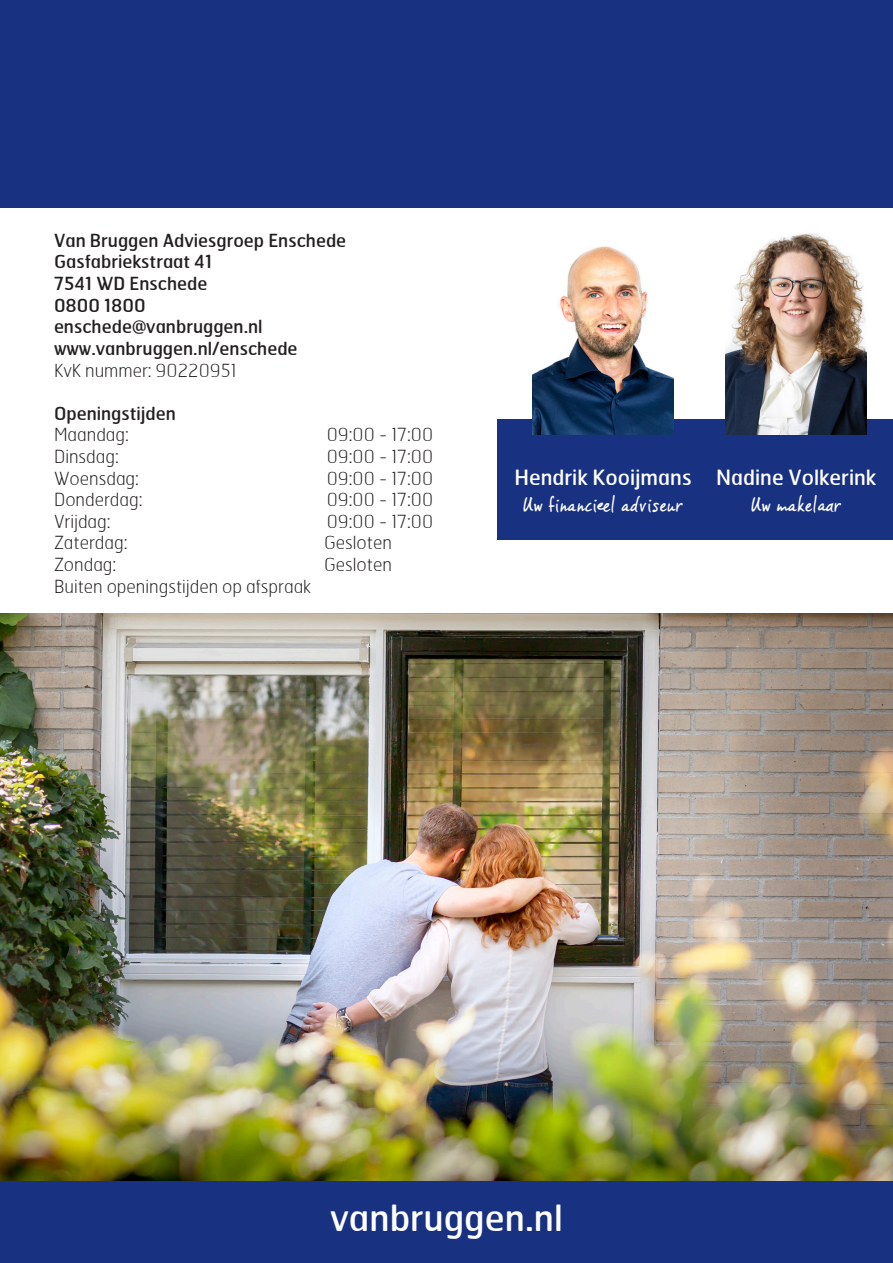
<style>
.page{position:relative;width:893px;height:1263px;background:#fff}
.page>*{position:absolute;margin:0;border:0;box-sizing:border-box;transform-origin:0 0}
.t1{font:36px "Hermes";color:#fff}
.t2{font:21px "Hermes";color:#fff}
.t3{font:21px "Vince Hand II";color:#fff}
.t4{font:100 18px "Hermes";color:#231f20}
.t5{font:18px "Hermes";color:#231f20}
</style>
<div class="page">
<div style="left:0;top:0;width:893px;height:208px;background:#183181"></div>
<div style="left:0;top:1180px;width:893px;height:83px;background:#183181"></div>
<img style="left:0;top:614px;width:893px;height:566px">
<div style="left:497px;top:420px;width:396px;height:120px;background:#183181"></div>
<img style="left:725px;top:233px;width:142px;height:202px">
<img style="left:532px;top:246px;width:142px;height:189px">
<p class="t5" style="left:54px;top:229px;width:294px">Van Bruggen Adviesgroep Enschede</p>
<p class="t5" style="left:54px;top:250px;width:160px">Gasfabriekstraat 41</p>
<p class="t5" style="left:54px;top:272px;width:155px">7541 WD Enschede</p>
<p class="t5" style="left:54px;top:294px;width:93px">0800 1800</p>
<p class="t5" style="left:54px;top:315px;width:210px">enschede@vanbruggen.nl</p>
<p class="t5" style="left:54px;top:337px;width:245px">www.vanbruggen.nl/enschede</p>
<p class="t4" style="left:54px;top:359px;width:184px">KvK nummer: 90220951</p>
<p class="t5" style="left:54px;top:402px;width:123px">Openingstijden</p>
<p class="t4" style="left:54px;top:423px;width:76px">Maandag:</p>
<p class="t4" style="left:327px;top:423px;width:108px">09:00 - 17:00</p>
<p class="t4" style="left:54px;top:445px;width:66px">Dinsdag:</p>
<p class="t4" style="left:327px;top:445px;width:108px">09:00 - 17:00</p>
<p class="t4" style="left:54px;top:467px;width:86px">Woensdag:</p>
<p class="t4" style="left:327px;top:467px;width:108px">09:00 - 17:00</p>
<p class="t4" style="left:54px;top:488px;width:90px">Donderdag:</p>
<p class="t4" style="left:327px;top:488px;width:108px">09:00 - 17:00</p>
<p class="t4" style="left:54px;top:510px;width:58px">Vrijdag:</p>
<p class="t4" style="left:327px;top:510px;width:108px">09:00 - 17:00</p>
<p class="t4" style="left:54px;top:531px;width:75px">Zaterdag:</p>
<p class="t4" style="left:324px;top:531px;width:69px">Gesloten</p>
<p class="t4" style="left:54px;top:553px;width:64px">Zondag:</p>
<p class="t4" style="left:324px;top:553px;width:69px">Gesloten</p>
<p class="t4" style="left:54px;top:575px;width:259px">Buiten openingstijden op afspraak</p>
<p class="t2" style="left:514px;top:464px;width:179px">Hendrik Kooijmans</p>
<p class="t3" style="left:523px;top:491px;width:162px">Uw financieel adviseur</p>
<p class="t2" style="left:716px;top:464px;width:162px">Nadine Volkerink</p>
<p class="t3" style="left:751px;top:491px;width:92px">Uw makelaar</p>
<h1 class="t1" style="left:330px;top:1195px;width:234px">vanbruggen.nl</h1>
</div>
